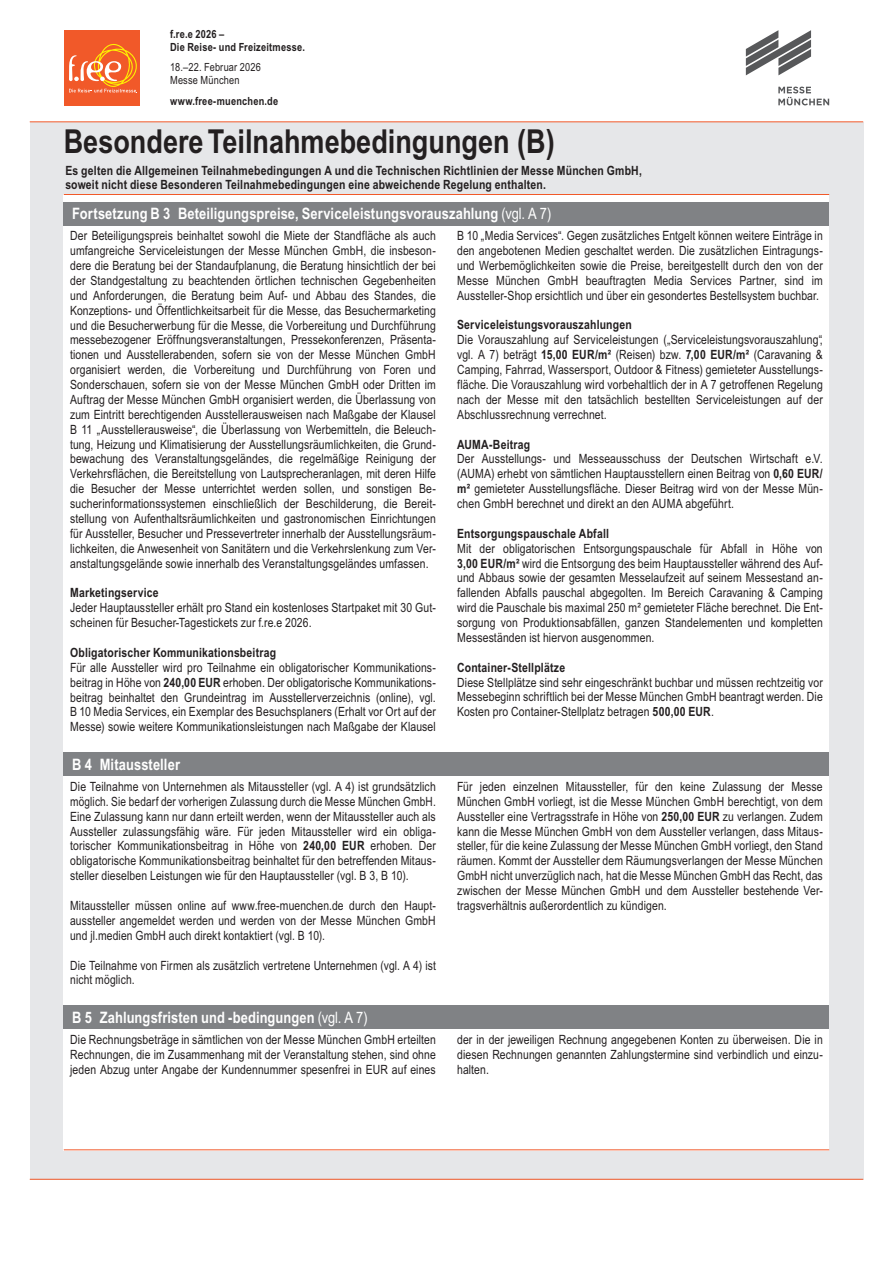
<style>
.page{position:relative;width:893px;height:1263px;background:#fff}
.page>*{position:absolute;margin:0;border:0;box-sizing:border-box;transform-origin:0 0}
.t1{font:700 33px "Arial Narrow";color:#231f20}
.t2{font:700 15.75px "Arial Narrow";letter-spacing:.005em;color:#fff}
.t3{font:12.75px/14.9px "Arial Narrow";letter-spacing:.01em;color:#231f20;text-align:justify}
.t4{font:700 12.75px/14.2px "Arial Narrow";letter-spacing:.015em;color:#231f20}
.t5{font:700 11.25px/12.8px "Arial Narrow";letter-spacing:.02em;color:#231f20}
.t6{font:11.25px/12.8px "Arial Narrow";letter-spacing:.015em;color:#231f20}
.s1{font-weight:400}
.s2{font-weight:700}
</style>
<div class="page">
<div style="left:30px;top:122px;width:833px;height:1057px;background:#e6e7e9"></div>
<hr style="left:30px;top:1179px;width:833px;height:1px;background:#f15929">
<div style="left:64px;top:194px;width:765px;height:956px;background:#fff"></div>
<hr style="left:30px;top:121px;width:833px;height:1px;background:#f15929">
<hr style="left:64px;top:1149px;width:765px;height:1px;background:#f15929">
<hr style="left:64px;top:194px;width:765px;height:1px;background:#f15929">
<svg style="left:746px;top:30px;width:65px;height:45px"></svg>
<svg style="left:778px;top:87px;width:51px;height:18px"></svg>
<div style="left:64px;top:202px;width:765px;height:23px;background:#808285"></div>
<div style="left:64px;top:753px;width:765px;height:23px;background:#808285"></div>
<div style="left:64px;top:1006px;width:765px;height:23px;background:#808285"></div>
<div style="left:64px;top:30px;width:75px;height:75px;background:#f15929"></div>
<svg style="left:69px;top:44px;width:68px;height:49px"></svg>
<p class="t5" style="left:170px;top:27px;width:136px">f.re.e 2026 –<br>Die Reise- und Freizeitmesse.</p>
<p class="t6" style="left:170px;top:61px;width:92px">18.–22. Februar 2026<br>Messe München</p>
<p class="t5" style="left:170px;top:94px;width:110px">www.free-muenchen.de</p>
<h1 class="t1" style="left:64px;top:116px;width:492px">Besondere Teilnahmebedingungen (B)</h1>
<p class="t4" style="left:65px;top:162px;width:578px">Es gelten die Allgemeinen Teilnahmebedingungen A und die Technischen Richtlinien der Messe München GmbH, soweit nicht diese Besonderen Teilnahmebedingungen eine abweichende Regelung enthalten.</p>
<p class="t2" style="left:72px;top:202px;width:481px">Fortsetzung B 3 Beteiligungspreise, Serviceleistungsvorauszahlung <span class="s1">(vgl. A 7)</span></p>
<p class="t3" style="left:70px;top:228px;width:367px;text-align:left">Der Beteiligungspreis beinhaltet sowohl die Miete der Standfläche als auch umfangreiche Serviceleistungen der Messe München GmbH, die insbeson&shy;dere die Beratung bei der Standaufplanung, die Beratung hinsichtlich der bei der Standgestaltung zu beachtenden örtlichen technischen Gegebenheiten und Anforderungen, die Beratung beim Auf- und Abbau des Standes, die Konzeptions- und Öffentlichkeitsarbeit für die Messe, das Besuchermarketing und die Besucherwerbung für die Messe, die Vorbereitung und Durchführung messebezogener Eröffnungsveranstaltungen, Pressekonferenzen, Präsenta&shy;tionen und Ausstellerabenden, sofern sie von der Messe München GmbH organisiert werden, die Vorbereitung und Durchführung von Foren und Sonderschauen, sofern sie von der Messe München GmbH oder Dritten im Auftrag der Messe München GmbH organisiert werden, die Überlassung von zum Eintritt berechtigenden Ausstellerausweisen nach Maßgabe der Klausel B 11 „Ausstellerausweise“, die Überlassung von Werbemitteln, die Beleuch&shy;tung, Heizung und Klimatisierung der Ausstellungsräumlichkeiten, die Grund&shy;bewachung des Veranstaltungsgeländes, die regelmäßige Reinigung der Verkehrsflächen, die Bereitstellung von Lautsprecheranlagen, mit deren Hilfe die Besucher der Messe unterrichtet werden sollen, und sonstigen Be-- sucherinformationssystemen einschließlich der Beschilderung, die Bereit&shy;stellung von Aufenthaltsräumlichkeiten und gastronomischen Einrichtungen für Aussteller, Besucher und Pressevertreter innerhalb der Ausstellungsräum&shy;lichkeiten, die Anwesenheit von Sanitätern und die Verkehrslenkung zum Ver&shy;anstaltungsgelände sowie innerhalb des Veranstaltungsgeländes umfassen.</p>
<p class="t4" style="left:70px;top:585px;width:90px">Marketingservice</p>
<p class="t3" style="left:70px;top:600px;width:367px">Jeder Hauptaussteller erhält pro Stand ein kostenloses Startpaket mit 30 Gut&shy;scheinen für Besucher-Tagestickets zur f.re.e 2026.</p>
<p class="t4" style="left:70px;top:645px;width:207px">Obligatorischer Kommunikationsbeitrag</p>
<p class="t3" style="left:70px;top:659px;width:367px">Für alle Aussteller wird pro Teilnahme ein obligatorischer Kommunikations&shy;beitrag in Höhe von <span class="s2">240,00 EUR</span> erhoben. Der obligatorische Kommunikations&shy;beitrag beinhaltet den Grundeintrag im Ausstellerverzeichnis (online), vgl.<br>B 10 Media Services, ein Exemplar des Besuchsplaners (Erhalt vor Ort auf der Messe) sowie weitere Kommunikationsleistungen nach Maßgabe der Klausel</p>
<p class="t2" style="left:72px;top:753px;width:109px">B 4 Mitaussteller</p>
<p class="t3" style="left:70px;top:778px;width:367px">Die Teilnahme von Unternehmen als Mitaussteller (vgl. A 4) ist grundsätzlich möglich. Sie bedarf der vorherigen Zulassung durch die Messe München GmbH.<br>Eine Zulassung kann nur dann erteilt werden, wenn der Mitaussteller auch als Aussteller zulassungsfähig wäre. Für jeden Mitaussteller wird ein obliga&shy;torischer Kommunikationsbeitrag in Höhe von <span class="s2">240,00 EUR</span> erhoben. Der obligatorische Kommunikationsbeitrag beinhaltet für den betreffenden Mitaus&shy;steller dieselben Leistungen wie für den Hauptaussteller (vgl. B 3, B 10).</p>
<p class="t3" style="left:70px;top:898px;width:367px">Mitaussteller müssen online auf www.free-muenchen.de durch den Haupt&shy;aussteller angemeldet werden und werden von der Messe München GmbH und jl.medien GmbH auch direkt kontaktiert (vgl. B 10).</p>
<p class="t3" style="left:70px;top:957px;width:367px">Die Teilnahme von Firmen als zusätzlich vertretene Unternehmen (vgl. A 4) ist nicht möglich.</p>
<p class="t2" style="left:72px;top:1006px;width:297px">B 5 Zahlungsfristen und -bedingungen <span class="s1">(vgl. A 7)</span></p>
<p class="t3" style="left:457px;top:228px;width:367px">B 10 „Media Services“. Gegen zusätzliches Entgelt können weitere Einträge in den angebotenen Medien geschaltet werden. Die zusätzlichen Eintragungs&shy;und Werbemöglichkeiten sowie die Preise, bereitgestellt durch den von der Messe München GmbH beauftragten Media Services Partner, sind im Aussteller-Shop ersichtlich und über ein gesondertes Bestellsystem buchbar.</p>
<p class="t4" style="left:457px;top:317px;width:176px">Serviceleistungsvorauszahlungen</p>
<p class="t3" style="left:457px;top:332px;width:367px">Die Vorauszahlung auf Serviceleistungen („Serviceleistungsvorauszahlung“, vgl. A 7) beträgt <span class="s2">15,00 EUR/m²</span> (Reisen) bzw. <span class="s2">7,00 EUR/m²</span> (Caravaning &amp; Camping, Fahrrad, Wassersport, Outdoor &amp; Fitness) gemieteter Ausstellungs&shy;fläche. Die Vorauszahlung wird vorbehaltlich der in A 7 getroffenen Regelung nach der Messe mit den tatsächlich bestellten Serviceleistungen auf der Abschlussrechnung verrechnet.</p>
<p class="t4" style="left:457px;top:436px;width:75px">AUMA-Beitrag</p>
<p class="t3" style="left:457px;top:451px;width:367px">Der Ausstellungs- und Messeausschuss der Deutschen Wirtschaft e.V. (AUMA) erhebt von sämtlichen Hauptausstellern einen Beitrag von <span class="s2">0,60 EUR/ m²</span> gemieteter Ausstellungsfläche. Dieser Beitrag wird von der Messe Mün&shy;chen GmbH berechnet und direkt an den AUMA abgeführt.</p>
<p class="t4" style="left:457px;top:525px;width:153px">Entsorgungspauschale Abfall</p>
<p class="t3" style="left:457px;top:540px;width:367px">Mit der obligatorischen Entsorgungspauschale für Abfall in Höhe von <span class="s2">3,00 EUR/m²</span> wird die Entsorgung des beim Hauptaussteller während des Auf&shy;und Abbaus sowie der gesamten Messelaufzeit auf seinem Messestand an&shy;fallenden Abfalls pauschal abgegolten. Im Bereich Caravaning &amp; Camping wird die Pauschale bis maximal 250 m² gemieteter Fläche berechnet. Die Ent&shy;sorgung von Produktionsabfällen, ganzen Standelementen und kompletten Messeständen ist hiervon ausgenommen.</p>
<p class="t4" style="left:457px;top:659px;width:110px">Container-Stellplätze</p>
<p class="t3" style="left:457px;top:674px;width:367px">Diese Stellplätze sind sehr eingeschränkt buchbar und müssen rechtzeitig vor Messebeginn schriftlich bei der Messe München GmbH beantragt werden. Die Kosten pro Container-Stellplatz betragen <span class="s2">500,00 EUR</span>.</p>
<p class="t3" style="left:457px;top:778px;width:367px">Für jeden einzelnen Mitaussteller, für den keine Zulassung der Messe München GmbH vorliegt, ist die Messe München GmbH berechtigt, von dem Aussteller eine Vertragsstrafe in Höhe von <span class="s2">250,00 EUR</span> zu verlangen. Zudem kann die Messe München GmbH von dem Aussteller verlangen, dass Mitaus&shy;steller, für die keine Zulassung der Messe München GmbH vorliegt, den Stand räumen. Kommt der Aussteller dem Räumungsverlangen der Messe München GmbH nicht unverzüglich nach, hat die Messe München GmbH das Recht, das zwischen der Messe München GmbH und dem Aussteller bestehende Ver&shy;tragsverhältnis außerordentlich zu kündigen.</p>
<p class="t3" style="left:70px;top:1031px;width:367px">Die Rechnungsbeträge in sämtlichen von der Messe München GmbH erteilten Rechnungen, die im Zusammenhang mit der Veranstaltung stehen, sind ohne jeden Abzug unter Angabe der Kundennummer spesenfrei in EUR auf eines</p>
<p class="t3" style="left:457px;top:1031px;width:367px">der in der jeweiligen Rechnung angegebenen Konten zu überweisen. Die in diesen Rechnungen genannten Zahlungstermine sind verbindlich und einzu&shy;halten.</p>
</div>
